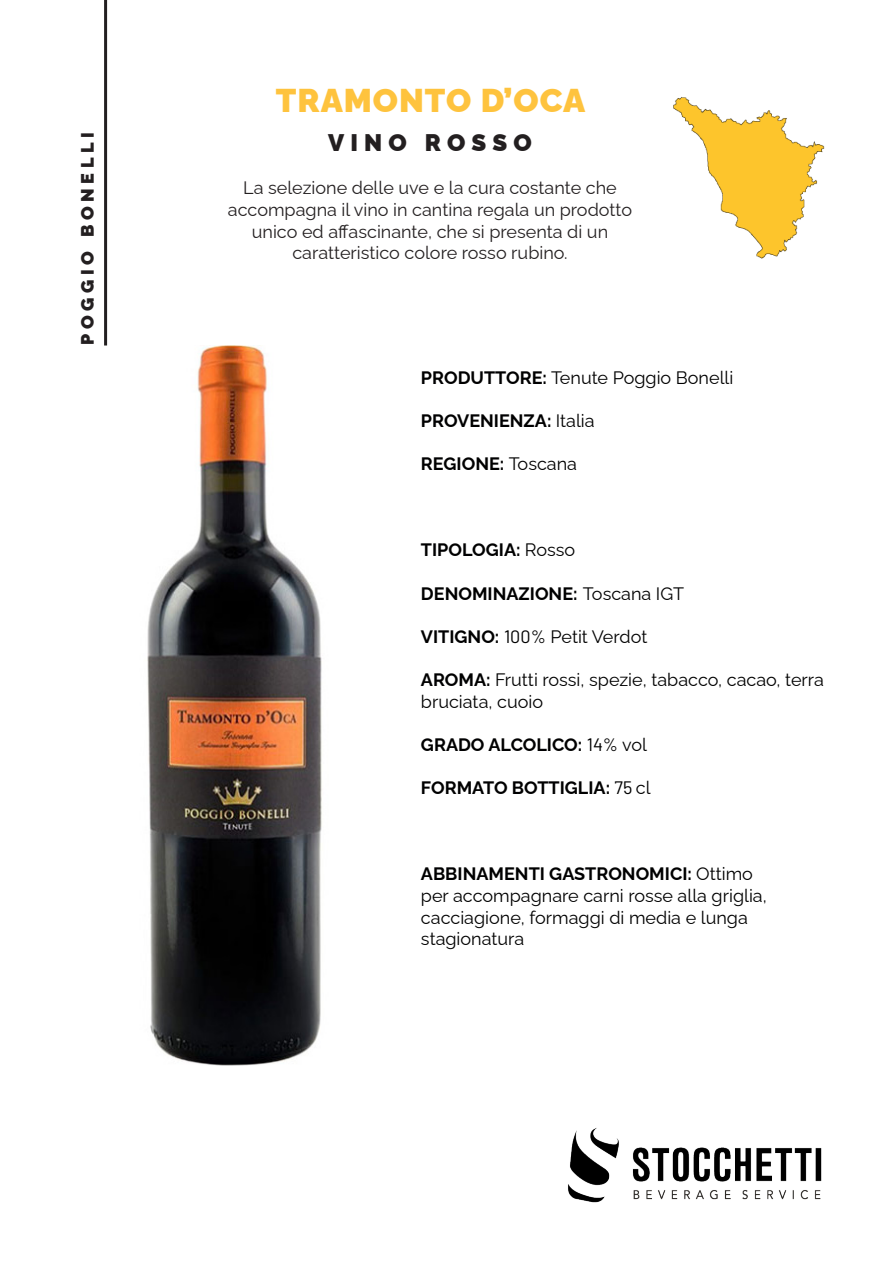
<style>
.page{position:relative;width:893px;height:1263px;background:#fff}
.page>*{position:absolute;margin:0;border:0;box-sizing:border-box;transform-origin:0 0}
.t1{font:900 33px "Raleway";letter-spacing:.03em;color:#fec33e}
.t2{font:900 24px "Raleway";letter-spacing:.26em;color:#231f20}
.t3{font:18px/21.6px "Raleway";color:#000001}
.t4{font:18px "Raleway";color:#231f20}
.t5{font:700 18px "Raleway";color:#000001}
.t6{font:900 18px "Raleway";letter-spacing:.26em;color:#231f20}
.s1{font-weight:700}
.s2{font-weight:400}
.s3{font-family:"Barlow"}
.s4{font-family:"Barlow";font-weight:400}
</style>
<div class="page">
<img style="left:568px;top:1128px;width:254px;height:75px">
<img style="left:104px;top:345px;width:218px;height:720px">
<img style="left:673px;top:97px;width:152px;height:162px">
<hr style="left:104px;top:0;width:3px;height:345px;background:#231f20">
<p class="t6" style="left:73px;top:345px;width:215px;rotate:-90deg">POGGIO BONELLI</p>
<p class="t1" style="left:276px;top:74px;width:311px">TRAMONTO D’OCA</p>
<p class="t2" style="left:328px;top:124px;width:205px">VINO ROSSO</p>
<p class="t4" style="left:243px;top:174px;width:375px">La selezione delle uve e la cura costante che</p>
<p class="t4" style="left:228px;top:195px;width:406px">accompagna il vino in cantina regala un prodotto</p>
<p class="t4" style="left:252px;top:217px;width:358px">unico ed affascinante, che si presenta di un</p>
<p class="t4" style="left:292px;top:239px;width:277px">caratteristico colore rosso rubino.</p>
<p class="t3" style="left:421px;top:364px;width:314px"><span class="s1">PRODUTTORE:</span> Tenute Poggio Bonelli</p>
<p class="t5" style="left:421px;top:406px;width:175px">PROVENIENZA: <span class="s2">Italia</span></p>
<p class="t5" style="left:421px;top:449px;width:158px">REGIONE: <span class="s2">Toscana</span></p>
<p class="t5" style="left:421px;top:536px;width:156px">TIPOLOGIA: <span class="s2">Rosso</span></p>
<p class="t5" style="left:421px;top:579px;width:265px">DENOMINAZIONE: <span class="s2">Toscana IGT</span></p>
<p class="t3" style="left:421px;top:624px;width:228px"><span class="s1">VITIGNO:</span> <span class="s3">100%</span> Petit Verdot</p>
<p class="t3" style="left:421px;top:667px;width:404px"><span class="s1">AROMA:</span> Frutti rossi, spezie, tabacco, cacao, terra bruciata, cuoio</p>
<p class="t5" style="left:421px;top:730px;width:228px">GRADO ALCOLICO: <span class="s4">14%</span> <span class="s2">vol</span></p>
<p class="t5" style="left:421px;top:773px;width:231px">FORMATO BOTTIGLIA: <span class="s4">75</span> <span class="s2">cl</span></p>
<p class="t3" style="left:421px;top:861px;width:347px"><span class="s1">ABBINAMENTI GASTRONOMICI:</span> Ottimo per accompagnare carni rosse alla griglia, cacciagione, formaggi di media e lunga stagionatura</p>
</div>
